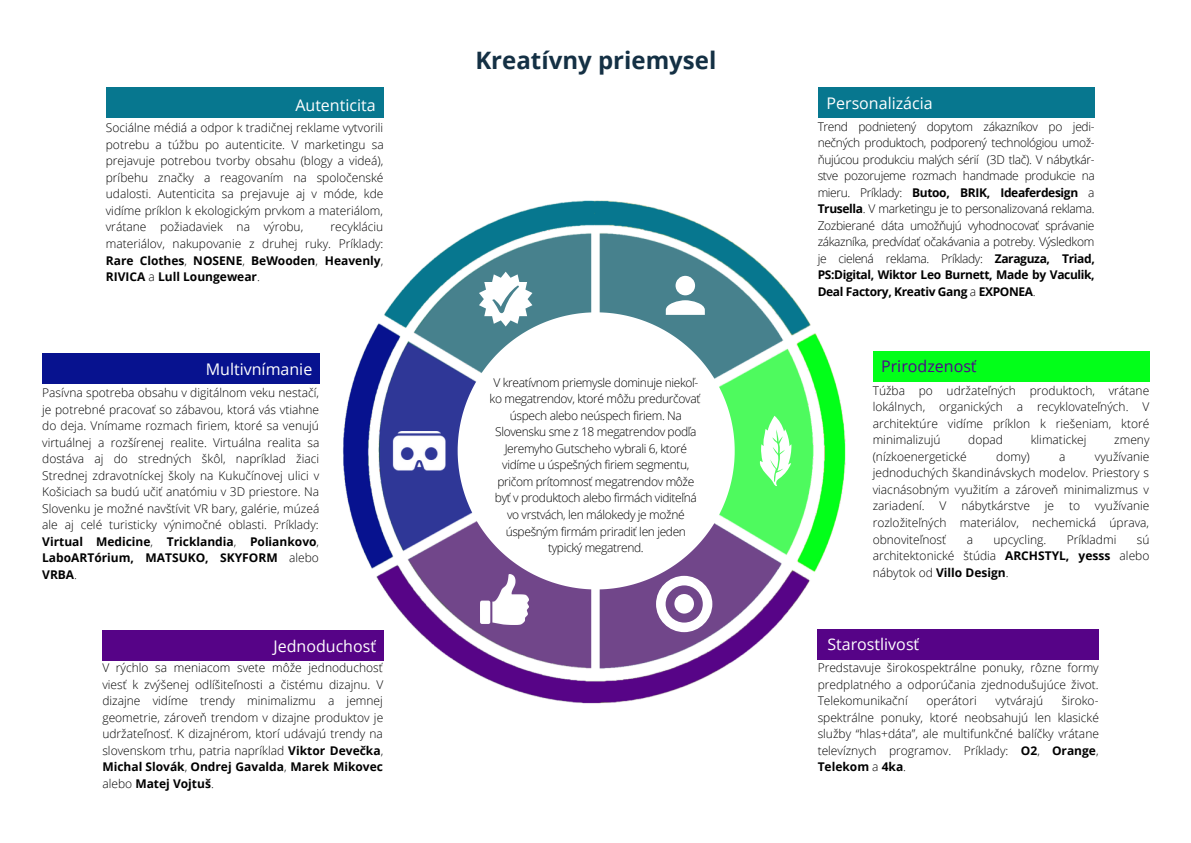
<style>
.page{position:relative;width:1191px;height:843px;background:#fff}
.page>*{position:absolute;margin:0;border:0;box-sizing:border-box;transform-origin:0 0}
.t1{font:700 24px "Open Sans";color:#143044}
.t2{font:16px "Open Sans";color:#fff}
.t3{font:16px "Open Sans";color:#4c0889}
.t4{font:300 12px/16.5px "Open Sans";color:#000;text-align:justify}
.t5{font:300 12px/16.5px "Open Sans";letter-spacing:-.03em;color:#000;text-align:center}
.s1{font-weight:700}
</style>
<div class="page">
<img style="left:206px;top:200px;width:780px;height:504px">
<div style="left:871px;top:326px;width:250px;height:179px;background:#fff"></div>
<div style="left:817px;top:87px;width:277px;height:31px;background:#07778f"></div>
<div style="left:872px;top:351px;width:277px;height:30px;background:#02ff19"></div>
<div style="left:817px;top:628px;width:282px;height:31px;background:#560387"></div>
<div style="left:102px;top:630px;width:282px;height:30px;background:#560387"></div>
<div style="left:42px;top:353px;width:277px;height:30px;background:#07128f"></div>
<div style="left:106px;top:87px;width:278px;height:31px;background:#07778f"></div>
<svg style="left:457px;top:312px;width:277px;height:277px"></svg>
<svg style="left:479px;top:271px;width:53px;height:55px"></svg>
<svg style="left:759px;top:415px;width:32px;height:71px"></svg>
<img style="left:481px;top:574px;width:47px;height:50px">
<svg style="left:665px;top:276px;width:39px;height:39px"></svg>
<img style="left:391px;top:422px;width:56px;height:57px">
<svg style="left:656px;top:575px;width:56px;height:57px"></svg>
<h2 class="t2" style="left:295px;top:93px;width:82px">Autenticita</h2>
<p class="t4" style="left:106px;top:119px;width:279px">Sociálne médiá a odpor k tradičnej reklame vytvorili potrebu a túžbu po autenticite. V marketingu sa prejavuje potrebou tvorby obsahu (blogy a videá), príbehu značky a reagovaním na spoločenské udalosti. Autenticita sa prejavuje aj v móde, kde vidíme príklon k ekologickým prvkom a materiálom, vrátane požiadaviek na výrobu,</p>
<p class="t4" style="left:106px;top:218px;width:279px;text-indent:225px">recykláciu materiálov, nakupovanie z druhej ruky. Príklady:<br><span class="s1">Rare Clothes</span>, <span class="s1">NOSENE</span>, <span class="s1">BeWooden</span>, <span class="s1">Heavenly</span>, <span class="s1">RIVICA</span> a <span class="s1">Lull Loungewear</span>.</p>
<h2 class="t2" style="left:206px;top:357px;width:108px">Multivnímanie</h2>
<p class="t4" style="left:42px;top:384px;width:279px">Pasívna spotreba obsahu v digitálnom veku nestačí, je potrebné pracovať so zábavou, ktorá vás vtiahne do deja. Vnímame rozmach firiem, ktoré sa venujú virtuálnej a rozšírenej realite. Virtuálna realita sa dostáva aj do stredných škôl, napríklad žiaci Strednej zdravotníckej školy na Kukučínovej ulici v Košiciach sa budú učiť anatómiu v 3D priestore. Na Slovenku je možné navštívit VR bary, galérie, múzeá ale aj celé turisticky výnimočné oblasti. Príklady:<br><span class="s1">Virtual Medicine</span>, <span class="s1">Tricklandia</span>, <span class="s1">Poliankovo</span>, <span class="s1">LaboARTórium, MATSUKO, SKYFORM</span> alebo <span class="s1">VRBA</span>.</p>
<h1 class="t1" style="left:475px;top:43px;width:242px">Kreatívny priemysel</h1>
<p class="t5" style="left:489px;top:374px;width:212px">V kreatívnom priemysle dominuje niekoľ&shy;ko megatrendov, ktoré môžu predurčovať úspech alebo neúspech firiem. Na Slovensku sme z 18 megatrendov podľa Jeremyho Gutscheho vybrali 6, ktoré vidíme u úspešných firiem segmentu, pričom prítomnosť megatrendov môže byť v produktoch alebo firmách viditeľná vo vrstvách, len málokedy je možné úspešným firmám priradiť len jeden typický megatrend.</p>
<h2 class="t2" style="left:826px;top:92px;width:108px">Personalizácia</h2>
<p class="t4" style="left:817px;top:118px;width:279px">Trend podnietený dopytom zákazníkov po jedi&shy;nečných produktoch, podporený technológiou umož&shy;ňujúcou produkciu malých sérií (3D tlač). V nábytkár&shy;stve pozorujeme rozmach handmade produkcie na mieru. Príklady: <span class="s1">Butoo, BRIK, Ideaferdesign</span> a <span class="s1">Trusella</span>. V marketingu je to personalizovaná reklama.<br>Zozbierané dáta umožňujú vyhodnocovať správanie zákazníka, predvídať očakávania a potreby. Výsledkom je cielená reklama. Príklady: <span class="s1">Zaraguza, Triad, PS:Digital, Wiktor Leo Burnett, Made by Vaculik, Deal Factory, Kreativ Gang</span> a <span class="s1">EXPONEA</span>.</p>
<h2 class="t3" style="left:881px;top:355px;width:97px">Prirodzenosť</h2>
<p class="t4" style="left:872px;top:382px;width:278px">Túžba po udržateľných produktoch, vrátane lokálnych, organických a recyklovateľných. V architektúre vidíme príklon k riešeniam, ktoré minimalizujú</p>
<p class="t4" style="left:968px;top:431px;width:36px">dopad</p>
<p class="t4" style="left:1030px;top:431px;width:57px">klimatickej</p>
<p class="t4" style="left:1114px;top:431px;width:37px">zmeny</p>
<p class="t4" style="left:872px;top:448px;width:278px;text-indent:222px">využívanie jednoduchých škandinávskych modelov. Priestory s viacnásobným využitím a zároveň minimalizmus v zariadení. V nábytkárstve je to využívanie rozložiteľných materiálov, nechemická úprava, obnoviteľnosť</p>
<p class="t4" style="left:872px;top:448px;width:95px">(nízkoenergetické</p>
<p class="t4" style="left:996px;top:448px;width:35px">domy)</p>
<p class="t4" style="left:1059px;top:448px;width:8px">a</p>
<p class="t4" style="left:872px;top:530px;width:278px;text-indent:264px">sú architektonické štúdia <span class="s1">ARCHSTYL, yesss</span> alebo nábytok od <span class="s1">Villo Design</span>.</p>
<p class="t4" style="left:966px;top:530px;width:8px">a</p>
<p class="t4" style="left:993px;top:530px;width:54px">upcycling.</p>
<p class="t4" style="left:1066px;top:530px;width:51px">Príkladmi</p>
<h2 class="t2" style="left:273px;top:634px;width:104px">Jednoduchosť</h2>
<h2 class="t2" style="left:827px;top:633px;width:93px">Starostlivosť</h2>
<p class="t4" style="left:102px;top:659px;width:282px">V rýchlo sa meniacom svete môže jednoduchosť viesť k zvýšenej odlíšiteľnosti a čistému dizajnu. V dizajne vidíme trendy minimalizmu a jemnej geometrie, zároveň trendom v dizajne produktov je udržateľnosť. K dizajnérom, ktorí udávajú trendy na slovenskom trhu, patria napríklad <span class="s1">Viktor Devečka</span>, <span class="s1">Michal Slovák</span>, <span class="s1">Ondrej Gavalda</span>, <span class="s1">Marek Mikovec </span>alebo <span class="s1">Matej Vojtuš</span>.</p>
<p class="t4" style="left:817px;top:659px;width:282px">Predstavuje širokospektrálne ponuky, rôzne formy predplatného a odporúčania zjednodušujúce život.<br>Telekomunikační</p>
<p class="t4" style="left:817px;top:692px;width:283px;text-indent:244px">široko&shy;spektrálne ponuky, ktoré neobsahujú len klasické služby “hlas+dáta”, ale multifunkčné balíčky vrátane televíznych programov. Príklady: <span class="s1">O2</span>, <span class="s1">Orange</span>, <span class="s1">Telekom</span> a <span class="s1">4ka</span>.</p>
<p class="t4" style="left:926px;top:692px;width:52px">operátori</p>
<p class="t4" style="left:995px;top:692px;width:49px">vytvárajú</p>
</div>
